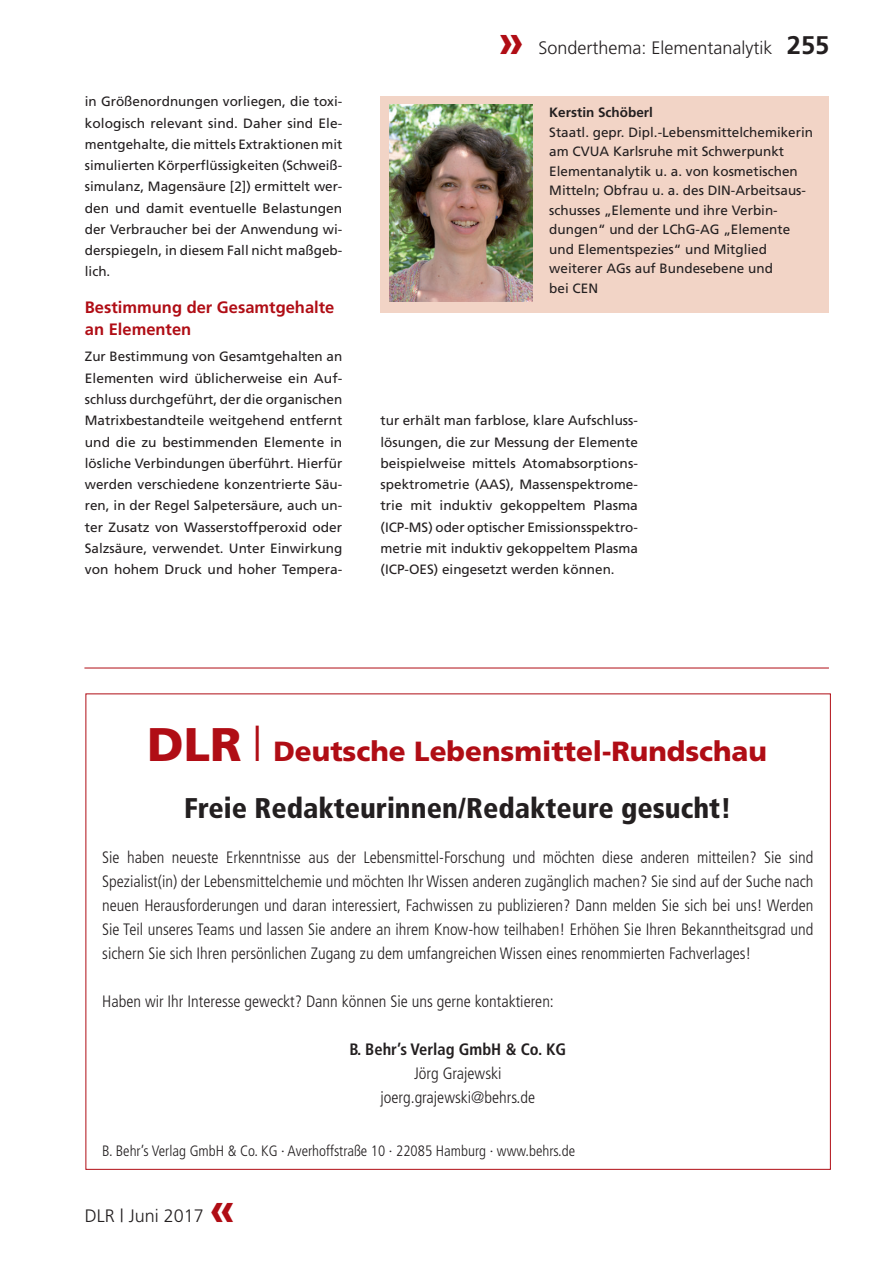
<style>
.page{position:relative;width:893px;height:1263px;background:#fff}
.page>*{position:absolute;margin:0;border:0;box-sizing:border-box;transform-origin:0 0}
.t1{font:700 46.5px "Frutiger";color:#b00d15}
.t2{font:900 condensed 28.5px "Frutiger";color:#231f20}
.t3{font:900 27.75px "Frutiger";color:#b00d15}
.t4{font:300 18px "Frutiger";color:#231f20}
.t5{font:300 condensed 16.5px/24px "Frutiger";color:#231f20;text-align:justify}
.t6{font:700 16.5px/22.5px "Frutiger";color:#b00d15}
.t7{font:300 condensed 15px "Frutiger";color:#231f20}
.t8{font:13.5px/21.3px "Frutiger";color:#231f20;text-align:justify}
.s1{font-weight:700;font-size:46.5px;color:#b00d15}
.s2{font-weight:700;font-size:25.5px}
.s3{font-weight:700}
.s4{font-size:47.1px}
.s5{font-weight:300;font-size:47.1px}
</style>
<div class="page">
<div style="left:380px;top:96px;width:449px;height:217px;background:#f2d4c6"></div>
<img style="left:389px;top:104px;width:143px;height:198px">
<hr style="left:84px;top:668px;width:744px;height:1px;background:#b00d15">
<p class="t8" style="left:85px;top:92px;width:259px">in Größenordnungen vorliegen, die toxi&shy;kologisch relevant sind. Daher sind Ele&shy;mentgehalte, die mittels Extraktionen mit simulierten Körperflüssigkeiten (Schweiß&shy;simulanz, Magensäure [2]) ermittelt wer&shy;den und damit eventuelle Belastungen der Verbraucher bei der Anwendung wi&shy;derspiegeln, in diesem Fall nicht maßgeb&shy;lich.</p>
<p class="t6" style="left:85px;top:297px;width:251px">Bestimmung der Gesamtgehalte an Elementen</p>
<p class="t8" style="left:85px;top:347px;width:259px">Zur Bestimmung von Gesamtgehalten an Elementen wird üblicherweise ein Auf&shy;schluss durchgeführt, der die organischen Matrixbestandteile weitgehend entfernt und die zu bestimmenden Elemente in lösliche Verbindungen überführt. Hierfür werden verschiedene konzentrierte Säu&shy;ren, in der Regel Salpetersäure, auch un&shy;ter Zusatz von Wasserstoffperoxid oder Salzsäure, verwendet. Unter Einwirkung von hohem Druck und hoher Tempera-</p>
<p class="t4" style="left:498px;top:40px;width:332px"><span class="s1">»</span> Sonderthema: Elementanalytik <span class="s2">255</span></p>
<p class="t8" style="left:549px;top:104px;width:265px;line-height:19.5px;text-align:left"><span class="s3">Kerstin Schöberl<br></span>Staatl. gepr. Dipl.-Lebensmittelchemikerin am CVUA Karlsruhe mit Schwerpunkt<br>Elementanalytik u. a. von kosmetischen<br>Mitteln; Obfrau u. a. des DIN-Arbeitsaus&shy;schusses „Elemente und ihre Verbin&shy;dungen“ und der LChG-AG „Elemente und Elementspezies“ und Mitglied weiterer AGs auf Bundesebene und<br>bei CEN</p>
<p class="t8" style="left:380px;top:411px;width:259px">tur erhält man farblose, klare Aufschluss&shy;lösungen, die zur Messung der Elemente beispielweise mittels Atomabsorptions&shy;spektrometrie (AAS), Massenspektrome&shy;trie mit induktiv gekoppeltem Plasma (ICP-MS) oder optischer Emissionsspektro&shy;metrie mit induktiv gekoppeltem Plasma (ICP-OES) eingesetzt werden können.</p>
<p class="t3" style="left:147px;top:740px;width:621px"><span class="s4">DLR</span> <span class="s5">l</span> Deutsche Lebensmittel-Rundschau</p>
<p class="t2" style="left:184px;top:796px;width:548px">Freie Redakteurinnen/Redakteure gesucht!</p>
<p class="t5" style="left:102px;top:846px;width:712px">Sie haben neueste Erkenntnisse aus der Lebensmittel-Forschung und möchten diese anderen mitteilen? Sie sind Spezialist(in) der Lebensmittelchemie und möchten Ihr Wissen anderen zugänglich machen? Sie sind auf der Suche nach neuen Herausforderungen und daran interessiert, Fachwissen zu publizieren? Dann melden Sie sich bei uns! Werden Sie Teil unseres Teams und lassen Sie andere an ihrem Know-how teilhaben! Erhöhen Sie Ihren Bekanntheitsgrad und sichern Sie sich Ihren persönlichen Zugang zu dem umfangreichen Wissen eines renommierten Fachverlages!</p>
<p class="t5" style="left:102px;top:990px;width:453px">Haben wir Ihr Interesse geweckt? Dann können Sie uns gerne kontaktieren:</p>
<p class="t5" style="left:349px;top:1038px;width:218px;text-align:center"><span class="s3">B. Behr’s Verlag GmbH &amp; Co. KG<br></span>Jörg Grajewski joerg.grajewski@behrs.de</p>
<p class="t7" style="left:102px;top:1145px;width:474px">B. Behr’s Verlag GmbH &amp; Co. KG · Averhoffstraße 10 · 22085 Hamburg · www.behrs.de</p>
<p class="t4" style="left:85px;top:1209px;width:121px">DLR | Juni 2017</p>
<p class="t1" style="left:209px;top:1190px;width:27px">«</p>
</div>
